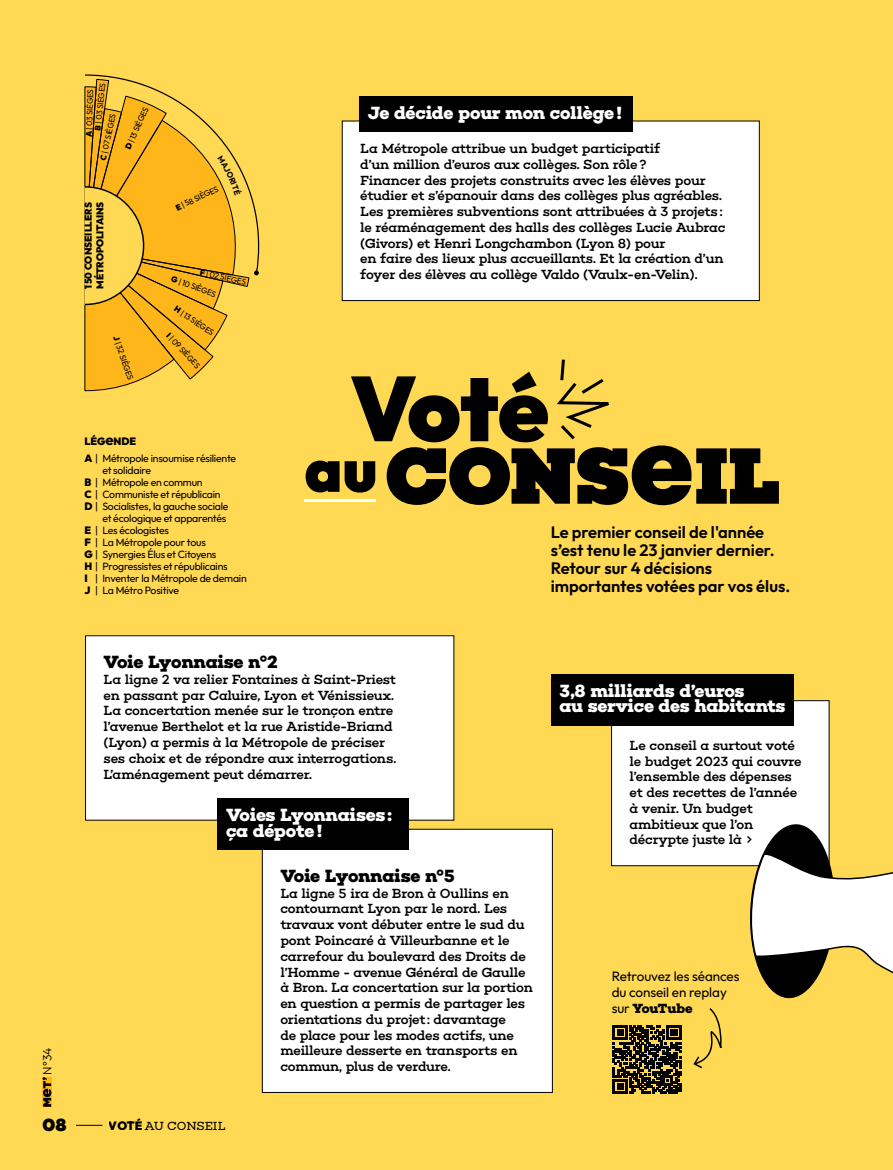
<style>
.page{position:relative;width:893px;height:1170px;background:#fff}
.page>*{position:absolute;margin:0;border:0;box-sizing:border-box;transform-origin:0 0}
.t1{font:900 91.05px "Outfit";color:#000}
.t2{font:900 81.3px "Choplin";letter-spacing:-.015em;color:#000}
.t3{font:900 62.25px "Outfit";color:#000}
.TITRE_-_VAC{font:700 18px/15.8px "Choplin";letter-spacing:-.015em;color:#fff}
.COURANT_-_VAC{font:700 18px "Choplin";letter-spacing:-.015em;color:#000}
.t4{font:900 18px "Choplin";color:#000}
.CHAPO{font:600 16.5px/18px "Outfit";color:#000}
.COURANT_-_VAC-2{font:500 13.5px/15.8px "Choplin";letter-spacing:-.02em;color:#000}
.t5{font:13.5px/15.8px "Outfit";letter-spacing:-.005em;color:#000}
.t6{font:12px "Choplin";letter-spacing:-.005em;color:#000}
.t7{font:300 12px "Outfit";color:#000}
.t8{font:10.5px/12px "Outfit";letter-spacing:-.02em;color:#000}
.t9{font:900 10.5px "Outfit";color:#000}
.t10{font:900 9.75px "Outfit";letter-spacing:.01em;color:#000}
.t11{font:900 9.75px "Outfit";letter-spacing:-.01em;color:#000}
.t12{font:8.1px "Outfit";color:#000}
.s1{font-weight:900}
.s2{font-size:7.5px}
.s3{font-weight:700;font-size:15px}
.s4{font-weight:700;font-size:116.1px}
.s5{font-family:"Outfit";font-weight:900}
.s6{font-family:"Choplin";font-weight:700}
</style>
<div class="page">
<div style="left:0;top:0;width:893px;height:1169px;background:#ffd854"></div>
<svg style="left:43px;top:1077px;width:8px;height:29px"></svg>
<svg style="left:76px;top:1124px;width:26px;height:1px"></svg>
<svg style="left:613px;top:1025px;width:68px;height:68px"></svg>
<svg style="left:693px;top:1008px;width:29px;height:61px"></svg>
<hr style="left:304px;top:499px;width:71px;height:3px;background:#fff">
<svg style="left:557px;top:359px;width:52px;height:81px"></svg>
<div style="left:342px;top:121px;width:417px;height:179px;background:#fff"></div>
<div style="left:342px;top:121px;width:418px;height:180px;border:1px solid #000"></div>
<div style="left:612px;top:700px;width:217px;height:165px;background:#fff"></div>
<div style="left:611px;top:700px;width:218px;height:166px;border:1px solid #000"></div>
<div style="left:86px;top:635px;width:368px;height:185px;background:#fff"></div>
<div style="left:359px;top:96px;width:274px;height:36px;background:#000"></div>
<div style="left:551px;top:673px;width:243px;height:52px;background:#000"></div>
<div style="left:262px;top:829px;width:290px;height:263px;background:#fff"></div>
<div style="left:262px;top:828px;width:291px;height:264px;border:1px solid #000"></div>
<div style="left:218px;top:798px;width:191px;height:36px;background:#000"></div>
<div style="left:218px;top:814px;width:191px;height:35px;background:#000"></div>
<svg style="left:747px;top:821px;width:146px;height:178px"></svg>
<svg style="left:84px;top:74px;width:176px;height:317px"></svg>
<p class="t12" style="left:84px;top:137px;width:50px;rotate:-88deg"><span class="s1">A</span> | 03 SIÈGES</p>
<p class="t12" style="left:93px;top:130px;width:49px;rotate:-84deg"><span class="s1">B</span> | 03 SIÈGES</p>
<p class="t12" style="left:99px;top:159px;width:49px;rotate:-78deg"><span class="s1">C</span> | 07 SIÈGES</p>
<p class="t12" style="left:123px;top:147px;width:47px;rotate:-66deg"><span class="s1">D</span> | 13 SIÈGES</p>
<p class="t10" style="left:83px;top:288px;width:88px;rotate:-90deg">150 CONSEILLERS</p>
<p class="t11" style="left:94px;top:288px;width:88px;rotate:-90deg">MÉTROPOLITAINS</p>
<p class="t12" style="left:120px;top:335px;width:47px;rotate:71deg"><span class="s1">J</span> | 32 SIÈGES</p>
<p class="t12" style="left:174px;top:204px;width:48px;rotate:-26deg"><span class="s1">E</span> | 58 SIÈGES</p>
<p class="t12" style="left:201px;top:268px;width:48px;rotate:12deg"><span class="s1">F</span> <span class="s2">|</span> 02 SIÈGES</p>
<p class="t12" style="left:173px;top:274px;width:48px;rotate:19deg"><span class="s1">G</span> | 10 SIÈGES</p>
<p class="t12" style="left:171px;top:331px;width:46px;rotate:47deg"><span class="s1">I</span> | 09 SIÈGES</p>
<p class="t12" style="left:178px;top:304px;width:47px;rotate:33deg"><span class="s1">H</span> | 13 SIÈGES</p>
<p class="t9" style="left:84px;top:435px;width:53px">lég<span class="s3">e</span>nde</p>
<p class="t8" style="left:102px;top:452px;width:135px;text-indent:-18px"><span class="s1">A</span> | Métropole insoumise résiliente et solidaire</p>
<p class="t8" style="left:84px;top:476px;width:120px"><span class="s1">B</span> | Métropole en commun</p>
<p class="t8" style="left:84px;top:488px;width:138px"><span class="s1">C</span> | Communiste et républicain</p>
<p class="t8" style="left:84px;top:500px;width:146px;text-align:right"><span class="s1">D</span> | Socialistes, la gauche sociale et écologique et apparentés</p>
<p class="t8" style="left:84px;top:524px;width:86px"><span class="s1">E</span> | Les écologistes</p>
<p class="t8" style="left:84px;top:536px;width:123px"><span class="s1">F</span> | La Métropole pour tous</p>
<p class="t8" style="left:84px;top:548px;width:133px"><span class="s1">G</span> | Synergies Élus et Citoyens</p>
<p class="t8" style="left:84px;top:560px;width:145px"><span class="s1">H</span> | Progressistes et républicains</p>
<p class="t8" style="left:84px;top:572px;width:164px"><span class="s1">I</span> | Inventer la Métropole de demain</p>
<p class="t8" style="left:84px;top:584px;width:96px"><span class="s1">J</span> | La Métro Positive</p>
<p class="TITRE_-_VAC" style="left:368px;top:105px;width:255px">Je décide pour mon collège!</p>
<p class="COURANT_-_VAC-2" style="left:360px;top:141px;width:367px">La Métropole attribue un budget participatif<br>d’un million d’euros aux collèges. Son rôle?<br>Financer des projets construits avec les élèves pour étudier et s’épanouir dans des collèges plus agréables.<br>Les premières subventions sont attribuées à 3 projets: le réaménagement des halls des collèges Lucie Aubrac (Givors) et Henri Longchambon (Lyon 8) pour<br>en faire des lieux plus accueillants. Et la création d’un foyer des élèves au collège Valdo (Vaulx-en-Velin).</p>
<p class="t1" style="left:350px;top:357px;width:200px">Voté</p>
<p class="t3" style="left:305px;top:434px;width:74px">au</p>
<p class="t2" style="left:385px;top:426px;width:397px">CONS<span class="s4">e</span>IL</p>
<p class="CHAPO" style="left:551px;top:523px;width:241px">Le premier conseil de l'année s’est tenu le 23 janvier dernier.<br>Retour sur 4 décisions importantes votées par vos élus.</p>
<p class="t7" style="left:40px;top:1074px;width:28px;rotate:-90deg">N°34</p>
<h3 class="t4" style="left:43px;top:1113px;width:25px">08</h3>
<p class="COURANT_-_VAC" style="left:104px;top:651px;width:176px">Voie Lyonnaise n°2</p>
<p class="COURANT_-_VAC-2" style="left:104px;top:671px;width:294px">La ligne 2 va relier Fontaines à Saint-Priest en passant par Caluire, Lyon et Vénissieux.<br>La concertation menée sur le tronçon entre l’avenue Berthelot et la rue Aristide-Briand (Lyon) a permis à la Métropole de préciser ses choix et de répondre aux interrogations.<br>L’aménagement peut démarrer.</p>
<p class="TITRE_-_VAC" style="left:226px;top:807px;width:168px">Voies Lyonnaises:</p>
<p class="TITRE_-_VAC" style="left:226px;top:822px;width:98px">ça dépote!</p>
<p class="t6" style="left:109px;top:1118px;width:118px"><span class="s5">VOTÉ</span> AU CONSEIL</p>
<p class="COURANT_-_VAC" style="left:280px;top:864px;width:176px">Voie Lyonnaise n°5</p>
<p class="COURANT_-_VAC-2" style="left:280px;top:885px;width:254px">La ligne 5 ira de Bron à Oullins en contournant Lyon par le nord. Les travaux vont débuter entre le sud du pont Poincaré à Villeurbanne et le carrefour du boulevard des Droits de l’Homme - avenue Général de Gaulle à Bron. La concertation sur la portion en question a permis de partager les orientations du projet : davantage<br>de place pour les modes actifs, une meilleure desserte en transports en commun, plus de verdure.</p>
<p class="TITRE_-_VAC" style="left:560px;top:682px;width:227px">3,8 milliards d’euros<br>au service des habitants</p>
<p class="COURANT_-_VAC-2" style="left:630px;top:737px;width:174px">Le conseil a surtout voté le budget 2023 qui couvre l’ensemble des dépenses et des recettes de l’année à venir. Un budget ambitieux que l’on décrypte juste là →</p>
<p class="t5" style="left:612px;top:968px;width:129px">Retrouvez les séances du conseil en replay sur <span class="s6">YouTube</span></p>
</div>
